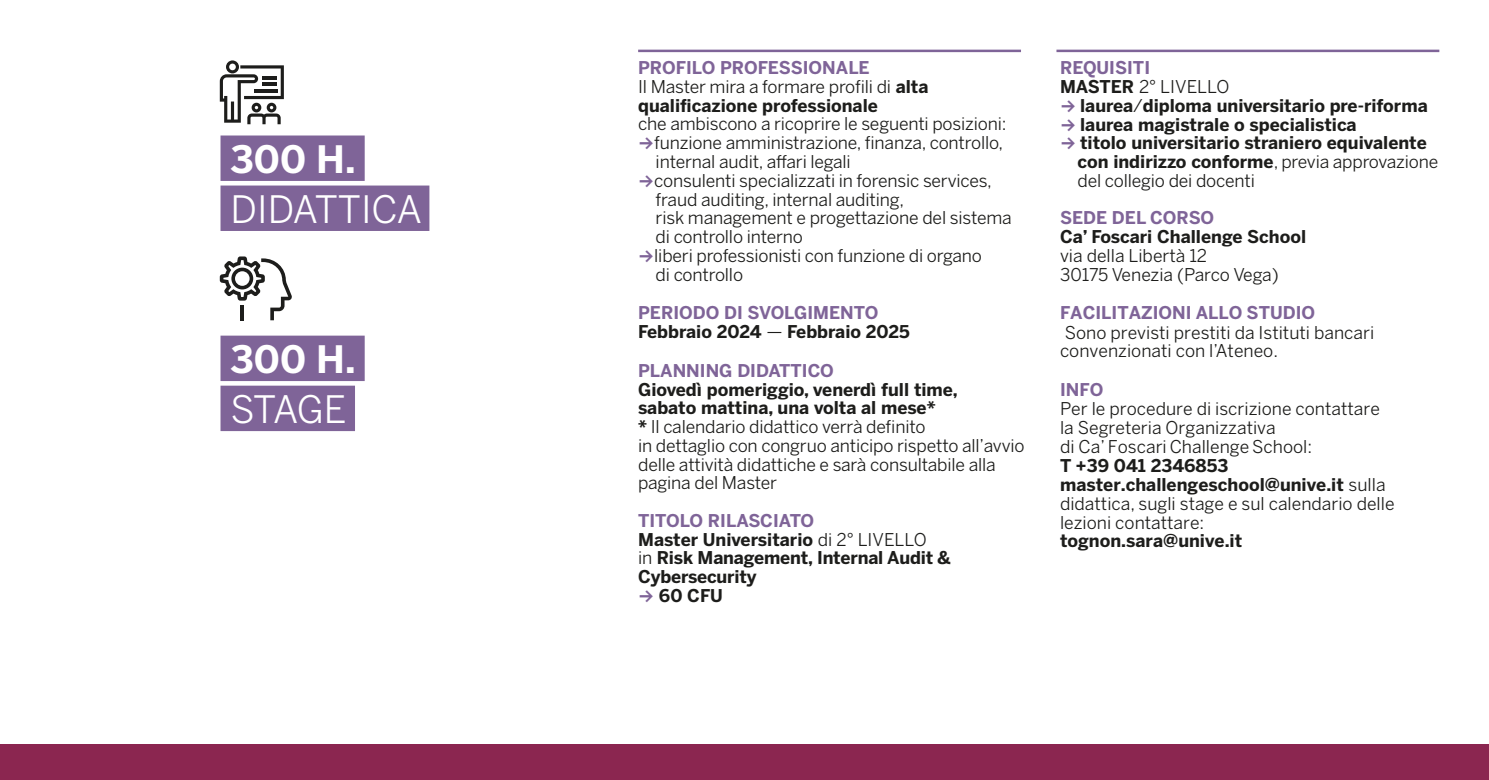
<style>
.page{position:relative;width:1489px;height:780px;background:#fff}
.page>*{position:absolute;margin:0;border:0;box-sizing:border-box;transform-origin:0 0}
.t1{font:37.5px "Benton Sans";letter-spacing:-.015em;color:#fff}
.t2{font:700 37.5px "Benton Sans";color:#fff}
.t3{font:17.5px/19px "Benton Sans";letter-spacing:-.01em;color:#1d1d1b}
.t4{font:700 17.5px/18.8px "Benton Sans";color:#1d1d1b}
.t5{font:700 17.5px "Benton Sans";color:#7f6498}
.s1{font-weight:400}
.s2{font-family:"Termina";font-weight:600;font-size:16.75px;color:#7f6498}
.s3{font-weight:700}
.s4{font-weight:700;color:#7f6498}
</style>
<div class="page">
<div style="left:0;top:744px;width:1488px;height:36px;background:#8b2650"></div>
<div style="left:220px;top:135px;width:145px;height:46px;background:#7f6498"></div>
<div style="left:220px;top:185px;width:209px;height:46px;background:#7f6498"></div>
<div style="left:220px;top:335px;width:145px;height:46px;background:#7f6498"></div>
<div style="left:220px;top:385px;width:135px;height:46px;background:#7f6498"></div>
<svg style="left:220px;top:60px;width:64px;height:64px"></svg>
<svg style="left:220px;top:256px;width:72px;height:64px"></svg>
<hr style="left:638px;top:50px;width:382px;height:2px;background:#7f6498">
<hr style="left:1056px;top:50px;width:383px;height:2px;background:#7f6498">
<p class="t2" style="left:230px;top:132px;width:127px">300 H.</p>
<p class="t1" style="left:230px;top:183px;width:193px">DIDATTICA</p>
<p class="t2" style="left:230px;top:332px;width:127px">300 H.</p>
<p class="t1" style="left:230px;top:383px;width:117px">STAGE</p>
<p class="t5" style="left:638px;top:55px;width:233px">PROFILO PROFESSIONALE</p>
<p class="t4" style="left:638px;top:77px;width:292px"><span class="s1">Il Master mira a formare profili di</span> alta qualificazione professionale</p>
<p class="t3" style="left:638px;top:114px;width:370px">che ambiscono a ricoprire le seguenti posizioni:</p>
<p class="t3" style="left:638px;top:132px;width:366px"><span class="s2">→</span>funzione amministrazione, finanza, controllo,</p>
<p class="t3" style="left:655px;top:151px;width:196px">internal audit, affari legali</p>
<p class="t3" style="left:638px;top:170px;width:355px"><span class="s2">→</span>consulenti specializzati in forensic services,</p>
<p class="t3" style="left:655px;top:189px;width:250px">fraud auditing, internal auditing,</p>
<p class="t3" style="left:655px;top:207px;width:358px">risk management e progettazione del sistema</p>
<p class="t3" style="left:655px;top:226px;width:149px">di controllo interno</p>
<p class="t3" style="left:638px;top:245px;width:345px"><span class="s2">→</span>liberi professionisti con funzione di organo</p>
<p class="t3" style="left:655px;top:264px;width:89px">di controllo</p>
<p class="t5" style="left:638px;top:300px;width:242px">PERIODO DI SVOLGIMENTO</p>
<p class="t4" style="left:638px;top:322px;width:273px">Febbraio 2024 <span class="s1">—</span> Febbraio 2025</p>
<p class="t5" style="left:638px;top:357px;width:197px">PLANNING DIDATTICO</p>
<p class="t4" style="left:638px;top:379px;width:321px">Giovedì pomeriggio, venerdì full time,</p>
<p class="t4" style="left:638px;top:398px;width:299px">sabato mattina, una volta al mese*</p>
<p class="t3" style="left:638px;top:416px;width:289px"><span class="s3">*</span> Il calendario didattico verrà definito</p>
<p class="t3" style="left:638px;top:435px;width:388px">in dettaglio con congruo anticipo rispetto all’avvio delle attività didattiche e sarà consultabile alla pagina del Master</p>
<p class="t5" style="left:638px;top:507px;width:178px">TITOLO RILASCIATO</p>
<p class="t4" style="left:638px;top:529px;width:290px">Master Universitario <span class="s1">di 2° LIVELLO</span></p>
<p class="t4" style="left:638px;top:548px;width:314px"><span class="s1">in</span> Risk Management, Internal Audit &amp;<br>Cybersecurity</p>
<p class="t4" style="left:638px;top:585px;width:86px"><span class="s2">→</span> 60 CFU</p>
<p class="t5" style="left:1059px;top:55px;width:92px">REQUISITI</p>
<p class="t3" style="left:1059px;top:76px;width:171px"><span class="s3">MASTER</span> 2° LIVELLO</p>
<p class="t4" style="left:1059px;top:95px;width:369px"><span class="s2">→</span> laurea<span class="s1">/</span>diploma universitario pre-riforma</p>
<p class="t4" style="left:1059px;top:114px;width:298px"><span class="s2">→</span> laurea magistrale o specialistica</p>
<p class="t4" style="left:1059px;top:133px;width:368px"><span class="s2">→</span> titolo universitario straniero equivalente</p>
<p class="t4" style="left:1077px;top:152px;width:362px">con indirizzo conforme<span class="s1">, previa approvazione</span></p>
<p class="t3" style="left:1077px;top:170px;width:179px">del collegio dei docenti</p>
<p class="t3" style="left:1059px;top:207px;width:248px"><span class="s4">SEDE DEL CORSO<br></span><span class="s3">Ca’ Foscari Challenge School </span>via della Libertà 12<br>30175 Venezia (Parco Vega)</p>
<p class="t3" style="left:1059px;top:302px;width:316px"><span class="s4">FACILITAZIONI ALLO STUDIO<br></span>Sono previsti prestiti da Istituti bancari convenzionati con l’Ateneo.</p>
<p class="t3" style="left:1059px;top:379px;width:336px"><span class="s4">INFO<br></span>Per le procedure di iscrizione contattare la Segreteria Organizzativa<br>di Ca’ Foscari Challenge School:<br><span class="s3">T +39 041 2346853 master.challengeschool@unive.it</span> sulla didattica, sugli stage e sul calendario delle lezioni contattare:<br><span class="s3">tognon.sara@unive.it</span></p>
</div>
